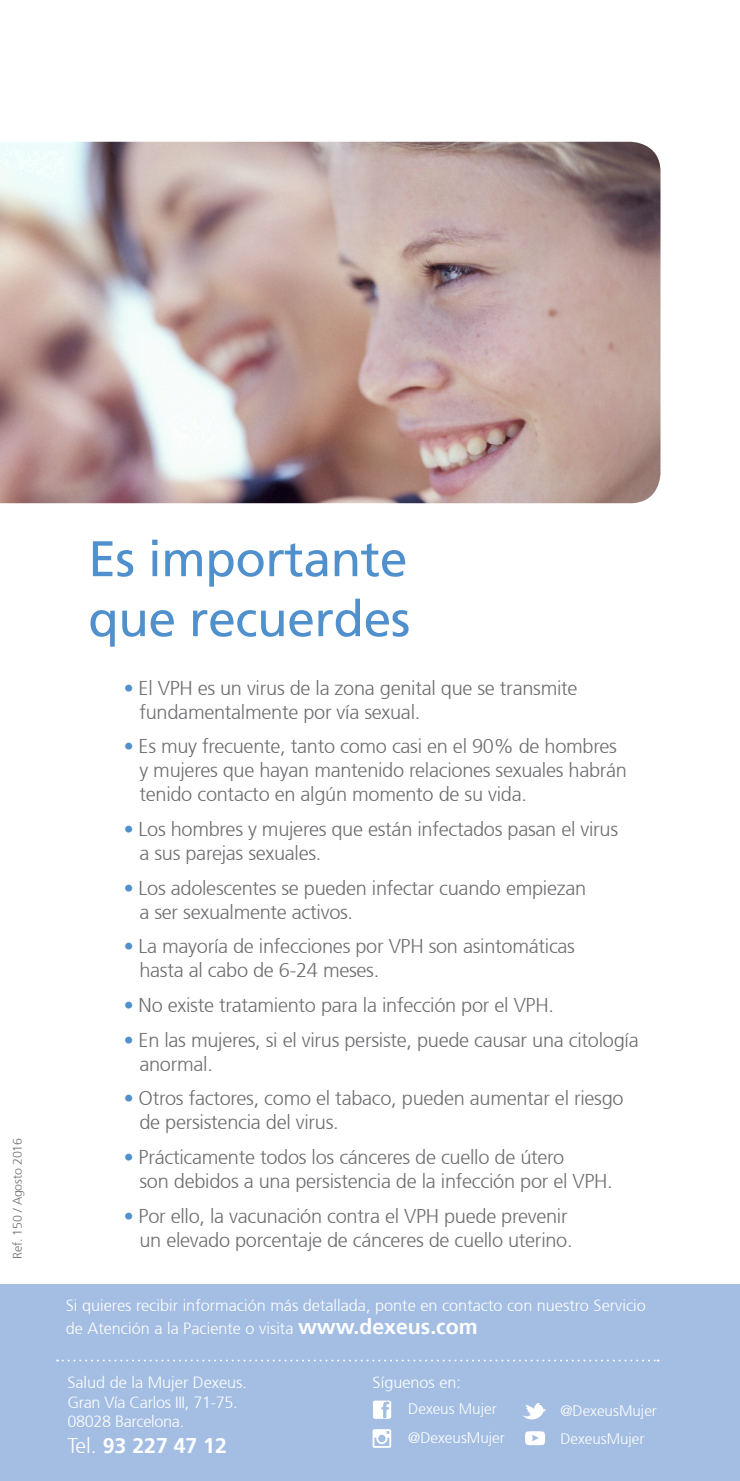
<style>
.page{position:relative;width:740px;height:1481px;background:#fff}
.page>*{position:absolute;margin:0;border:0;box-sizing:border-box;transform-origin:0 0}
.t1{font:50px/60px "Frutiger 55 Roman";letter-spacing:-.01em;color:#5090cc}
.t2{font:700 21.25px "Frutiger 65";color:#fff}
.t3{font:300 20px/24px "Frutiger 45";letter-spacing:-.015em;color:#6c6d70}
.t4{font:300 16.25px/22.5px "Frutiger 45";color:#fff}
.t5{font:300 16.25px/19.5px "Frutiger 45";letter-spacing:-.02em;color:#fff}
.t6{font:300 15.25px "Frutiger 45";color:#fff}
.t7{font:300 12.5px "Frutiger 45";letter-spacing:-.015em;color:#6c6d70}
.s1{color:#5090cc}
.s2{font-family:"Frutiger 65";font-weight:700;font-size:21.25px}
.s3{font-family:"Frutiger 45";font-weight:300}
</style>
<div class="page">
<img style="left:0;top:142px;width:660px;height:361px">
<div style="left:0;top:1284px;width:739px;height:197px;background:#a4bee3"></div>
<svg style="left:57px;top:1359px;width:601px;height:2px"></svg>
<svg style="left:523px;top:1403px;width:23px;height:17px"></svg>
<svg style="left:373px;top:1400px;width:18px;height:19px"></svg>
<svg style="left:372px;top:1429px;width:19px;height:19px"></svg>
<svg style="left:525px;top:1431px;width:20px;height:14px"></svg>
<p class="t7" style="left:10px;top:1259px;width:123px;rotate:-90deg">Ref. 150 / Agosto 2016</p>
<h1 class="t1" style="left:88px;top:529px;width:323px">Es importante que recuerdes</h1>
<p class="t3" style="left:139px;top:676px;width:439px;text-indent:-16px"><span class="s1">•</span> El VPH es un virus de la zona genital que se transmite fundamentalmente por vía sexual.</p>
<p class="t3" style="left:139px;top:735px;width:489px;text-indent:-16px"><span class="s1">•</span> Es muy frecuente, tanto como casi en el 90% de hombres y mujeres que hayan mantenido relaciones sexuales habrán tenido contacto en algún momento de su vida.</p>
<p class="t3" style="left:139px;top:817px;width:480px;text-indent:-16px"><span class="s1">•</span> Los hombres y mujeres que están infectados pasan el virus a sus parejas sexuales.</p>
<p class="t3" style="left:139px;top:876px;width:448px;text-indent:-16px"><span class="s1">•</span> Los adolescentes se pueden infectar cuando empiezan a ser sexualmente activos.</p>
<p class="t3" style="left:139px;top:935px;width:437px;text-indent:-16px"><span class="s1">•</span> La mayoría de infecciones por VPH son asintomáticas hasta al cabo de 6-24 meses.</p>
<p class="t3" style="left:124px;top:993px;width:431px"><span class="s1">•</span> No existe tratamiento para la infección por el VPH.</p>
<p class="t3" style="left:139px;top:1028px;width:500px;text-indent:-16px"><span class="s1">•</span> En las mujeres, si el virus persiste, puede causar una citología anormal.</p>
<p class="t3" style="left:139px;top:1087px;width:485px;text-indent:-16px"><span class="s1">•</span> Otros factores, como el tabaco, pueden aumentar el riesgo de persistencia del virus.</p>
<p class="t3" style="left:139px;top:1145px;width:475px;text-indent:-16px"><span class="s1">•</span> Prácticamente todos los cánceres de cuello de útero<br>son debidos a una persistencia de la infección por el VPH.</p>
<p class="t3" style="left:124px;top:1204px;width:450px;text-align:right"><span class="s1">•</span> Por ello, la vacunación contra el VPH puede prevenir un elevado porcentaje de cánceres de cuello uterino.</p>
<p class="t4" style="left:66px;top:1295px;width:581px">Si quieres recibir información más detallada, ponte en contacto con nuestro Servicio de Atención a la Paciente o visita <span class="s2">www.dexeus.com</span></p>
<p class="t4" style="left:67px;top:1371px;width:181px">Salud de la Mujer Dexeus.</p>
<p class="t4" style="left:372px;top:1371px;width:90px">Síguenos en:</p>
<p class="t5" style="left:67px;top:1392px;width:172px">Gran Vía Carlos III, 71-75.<br>08028 Barcelona.</p>
<p class="t2" style="left:67px;top:1432px;width:161px"><span class="s3">Tel.</span> 93 227 47 12</p>
<p class="t6" style="left:408px;top:1400px;width:90px">Dexeus Mujer</p>
<p class="t6" style="left:560px;top:1402px;width:98px">@DexeusMujer</p>
<p class="t6" style="left:408px;top:1429px;width:98px">@DexeusMujer</p>
<p class="t6" style="left:560px;top:1429px;width:86px">DexeusMujer</p>
</div>
